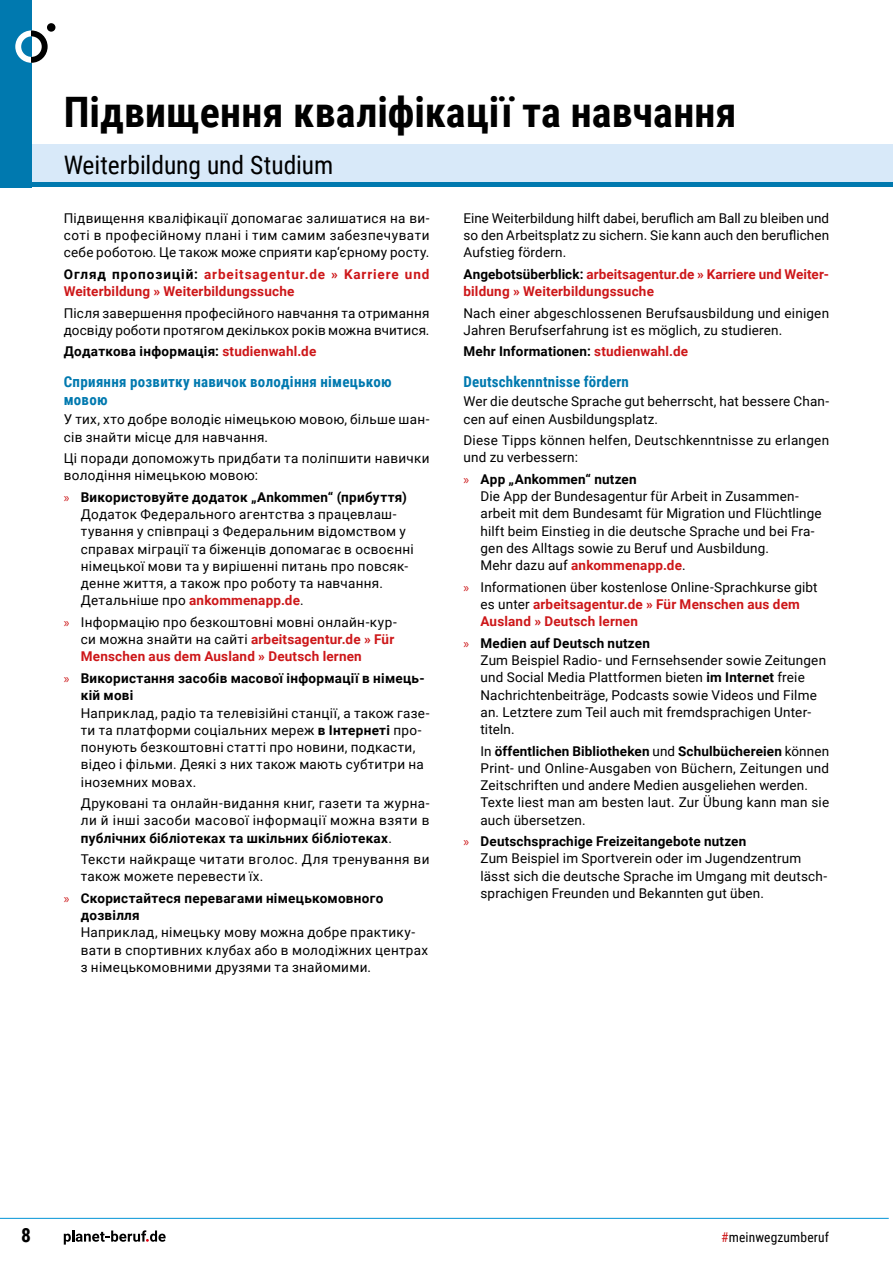
<style>
.page{position:relative;width:893px;height:1263px;background:#fff}
.page>*{position:absolute;margin:0;border:0;box-sizing:border-box;transform-origin:0 0}
.t1{font:700 42px "Roboto Condensed";letter-spacing:.005em;color:#000}
.t2{font:25.5px "Roboto Condensed";color:#000}
.t3{font:700 19.5px "Roboto Condensed";color:#000}
.t4{font:700 15px/18px "Roboto Condensed";letter-spacing:.015em;color:#0079af}
.t5{font:13.5px/17.2px "Roboto";letter-spacing:.015em;color:#000}
.t6{font:700 13.5px/17.2px "Roboto";letter-spacing:.01em;color:#cd1719}
.t7{font:700 13.5px/17.2px "Roboto";letter-spacing:.06em;color:#cd1719}
.t8{font:700 13.5px "Roboto";letter-spacing:.015em;color:#000}
.t9{font:13.5px "Roboto Condensed";letter-spacing:.015em;color:#000}
.s1{color:#000}
.s2{color:#cd1719}
.s3{font-family:"Myriad Pro";color:#cd1719}
.s4{font-weight:700}
.s5{font-weight:700;color:#cd1719}
</style>
<div class="page">
<hr style="left:0;top:1218px;width:889px;height:1px;background:#0093d6">
<svg style="left:64px;top:1230px;width:102px;height:14px"></svg>
<div style="left:0;top:145px;width:893px;height:42px;background:#d8e9f9"></div>
<hr style="left:0;top:183px;width:893px;height:4px;background:#0079af">
<div style="left:0;top:0;width:31px;height:187px;background:#0079af"></div>
<svg style="left:15px;top:30px;width:16px;height:33px"></svg>
<svg style="left:31px;top:30px;width:17px;height:33px"></svg>
<div style="left:47px;top:23px;width:8px;height:9px;background:#000;border-radius:50%"></div>
<h1 class="t1" style="left:64px;top:82px;width:674px">Підвищення кваліфікації та навчання</h1>
<h1 class="t2" style="left:64px;top:147px;width:271px">Weiterbildung und Studium</h1>
<p class="t5" style="left:64px;top:209px;width:367px;text-align:justify">Підвищення кваліфікації допомагає залишатися на ви&shy;соті в професійному плані і тим самим забезпечувати себе роботою. Це також може сприяти кар‘єрному росту.</p>
<p class="t7" style="left:64px;top:265px;width:367px"><span class="s1">Огляд пропозицій:</span> arbeitsagentur.de » Karriere und<br>Weiterbildung » Weiterbildungssuche</p>
<p class="t5" style="left:64px;top:304px;width:367px">Після завершення професійного навчання та отримання досвіду роботи протягом декількох років можна вчитися.</p>
<p class="t8" style="left:64px;top:342px;width:254px">Додаткова інформація: <span class="s2">studienwahl.de</span></p>
<h2 class="t4" style="left:64px;top:372px;width:329px">Сприяння розвитку навичок володіння німецькою мовою</h2>
<p class="t5" style="left:64px;top:410px;width:367px">У тих, хто добре володіє німецькою мовою, більше шан-</p>
<p class="t5" style="left:64px;top:426px;width:367px;line-height:21.5px">сів знайти місце для навчання.<br>Ці поради допоможуть придбати та поліпшити навички</p>
<p class="t5" style="left:64px;top:466px;width:196px">володіння німецькою мовою:</p>
<p class="t5" style="left:81px;top:488px;width:334px;text-indent:-17px"><span class="s3">»</span> <span class="s4">Використовуйте додаток „Ankommen“ (прибуття)<br></span>Додаток Федерального агентства з працевлаш&shy;тування у співпраці з Федеральним відомством у справах міграції та біженців допомагає в освоєнні німецької мови та у вирішенні питань про повсяк&shy;денне життя, а також про роботу та навчання.<br>Детальніше про <span class="s5">ankommenapp.de</span>.</p>
<p class="t5" style="left:81px;top:613px;width:317px;text-indent:-17px"><span class="s3">»</span> Інформацію про безкоштовні мовні онлайн-кур&shy;си можна знайти на сайті <span class="s5">arbeitsagentur.de » Für<br>Menschen aus dem Ausland » Deutsch lernen</span></p>
<p class="t5" style="left:81px;top:669px;width:350px;text-indent:-17px"><span class="s3">»</span> <span class="s4">Використання засобів масової інформації в німець&shy;кій мові<br></span>Наприклад, радіо та телевізійні станції, а також газе&shy;ти та платформи соціальних мереж <span class="s4">в Інтернеті</span> про&shy;понують безкоштовні статті про новини, подкасти, відео і фільми. Деякі з них також мають субтитри на іноземних мовах.</p>
<p class="t5" style="left:81px;top:794px;width:350px;text-align:justify">Друковані та онлайн-видання книг, газети та журна&shy;ли й інші засоби масової інформації можна взяти в <span class="s4">публічних бібліотеках та шкільних бібліотеках</span>.</p>
<p class="t5" style="left:81px;top:850px;width:350px">Тексти найкраще читати вголос. Для тренування ви також можете перевести їх.</p>
<p class="t5" style="left:81px;top:889px;width:349px;text-indent:-17px"><span class="s3">»</span> <span class="s4">Скористайтеся перевагами німецькомовного дозвілля<br></span>Наприклад, німецьку мову можна добре практику&shy;вати в спортивних клубах або в молодіжних центрах з німецькомовними друзями та знайомими.</p>
<p class="t5" style="left:463px;top:209px;width:367px;text-align:justify">Eine Weiterbildung hilft dabei, beruflich am Ball zu bleiben und so den Arbeitsplatz zu sichern. Sie kann auch den beruflichen Aufstieg fördern.</p>
<p class="t6" style="left:463px;top:265px;width:367px"><span class="s1">Angebotsüberblick:</span> arbeitsagentur.de » Karriere und Weiter&shy;bildung » Weiterbildungssuche</p>
<p class="t5" style="left:463px;top:304px;width:367px">Nach einer abgeschlossenen Berufsausbildung und einigen<br>Jahren Berufserfahrung ist es möglich, zu studieren.</p>
<p class="t8" style="left:463px;top:342px;width:226px">Mehr Informationen: <span class="s2">studienwahl.de</span></p>
<h2 class="t4" style="left:463px;top:372px;width:167px">Deutschkenntnisse fördern</h2>
<p class="t5" style="left:463px;top:392px;width:367px">Wer die deutsche Sprache gut beherrscht, hat bessere Chan&shy;cen auf einen Ausbildungsplatz.</p>
<p class="t5" style="left:463px;top:431px;width:367px">Diese Tipps können helfen, Deutschkenntnisse zu erlangen und zu verbessern:</p>
<p class="t5" style="left:480px;top:470px;width:343px;text-indent:-17px"><span class="s3">»</span> <span class="s4">App „Ankommen“ nutzen<br></span>Die App der Bundesagentur für Arbeit in Zusammen&shy;arbeit mit dem Bundesamt für Migration und Flüchtlinge hilft beim Einstieg in die deutsche Sprache und bei Fra&shy;gen des Alltags sowie zu Beruf und Ausbildung.<br>Mehr dazu auf <span class="s5">ankommenapp.de</span>.</p>
<p class="t5" style="left:480px;top:578px;width:339px;text-indent:-17px"><span class="s3">»</span> Informationen über kostenlose Online-Sprachkurse gibt es unter <span class="s5">arbeitsagentur.de » Für Menschen aus dem<br>Ausland » Deutsch lernen</span></p>
<p class="t5" style="left:480px;top:634px;width:347px;text-indent:-17px"><span class="s3">»</span> <span class="s4">Medien auf Deutsch nutzen<br></span>Zum Beispiel Radio- und Fernsehsender sowie Zeitungen und Social Media Plattformen bieten <span class="s4">im Internet</span> freie Nachrichtenbeiträge, Podcasts sowie Videos und Filme an. Letztere zum Teil auch mit fremdsprachigen Unter&shy;titeln.</p>
<p class="t5" style="left:480px;top:742px;width:350px">In <span class="s4">öffentlichen Bibliotheken</span> und <span class="s4">Schulbüchereien</span> können Print- und Online-Ausgaben von Büchern, Zeitungen und Zeitschriften und andere Medien ausgeliehen werden.<br>Texte liest man am besten laut. Zur Übung kann man sie auch übersetzen.</p>
<p class="t5" style="left:480px;top:832px;width:348px;text-indent:-17px"><span class="s3">»</span> <span class="s4">Deutschsprachige Freizeitangebote nutzen<br></span>Zum Beispiel im Sportverein oder im Jugendzentrum lässt sich die deutsche Sprache im Umgang mit deutsch&shy;sprachigen Freunden und Bekannten gut üben.</p>
<h3 class="t3" style="left:21px;top:1221px;width:11px">8</h3>
<p class="t9" style="left:721px;top:1227px;width:110px"><span class="s2">#</span>meinwegzumberuf</p>
</div>
